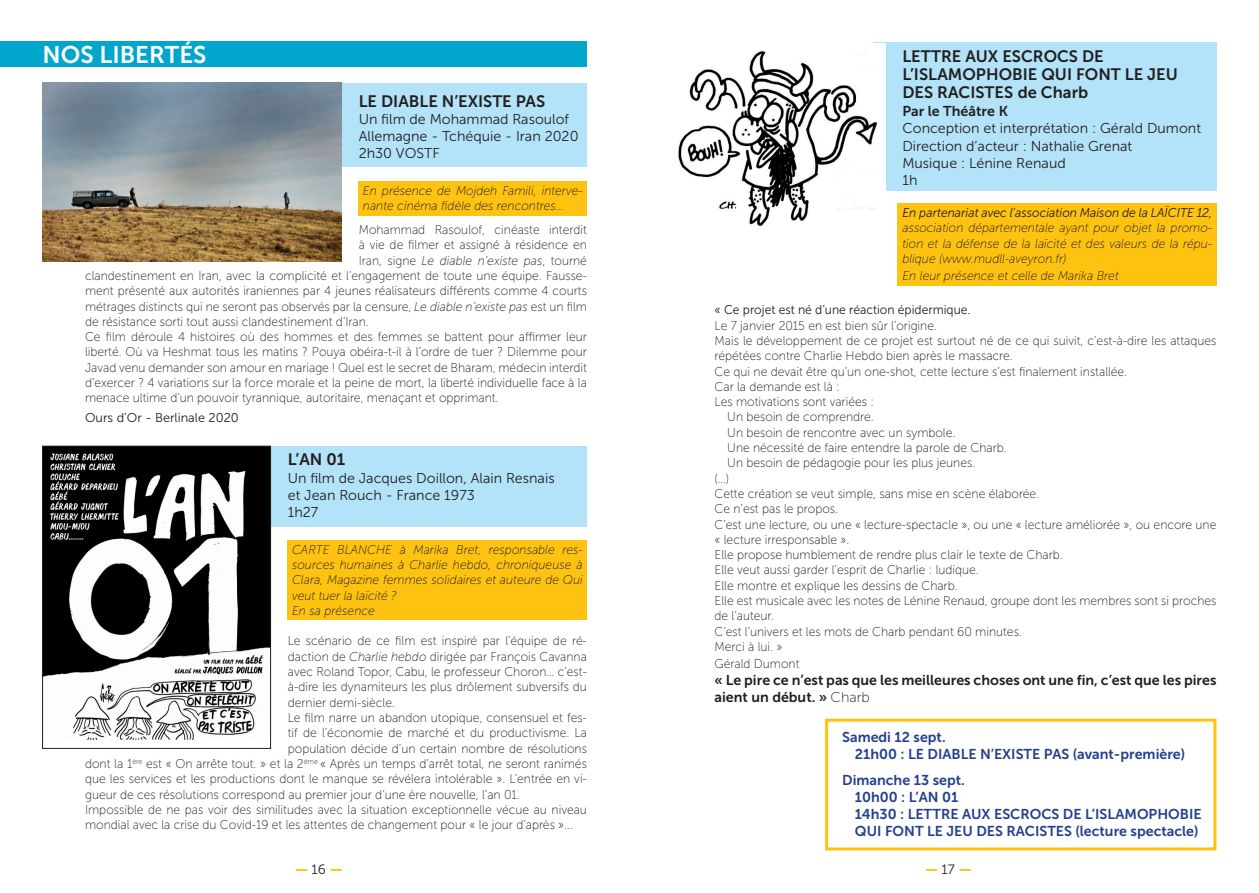
<style>
.page{position:relative;width:1259px;height:893px;background:#fff}
.page>*{position:absolute;margin:0;border:0;box-sizing:border-box;transform-origin:0 0}
.t1{font:24px "Museo Sans 700";color:#fff}
.t2{font:16.5px/18px "Museo Sans 700";color:#231f20}
.t3{font:14.25px/17.1px "Museo Sans 300";color:#231f20}
.t4{font:14.25px/17.1px "Museo Sans 700";color:#253f8e}
.t5{font:14.25px/17.1px "Museo Sans 700";color:#231f20}
.t6{font:14.25px "Museo Sans 900";color:#fec210}
.t7{font:12.75px "Museo Sans 100";color:#231f20;scale:.95 1}
.t8{font:italic 12.75px/15.3px "Museo Sans 100";color:#231f20;scale:.95 1}
.t9{font:italic 12.75px "Museo Sans 300";color:#231f20;scale:.95 1}
.t10{font:12.75px "Museo Sans 300";color:#231f20;scale:.95 1}
.t11{font:12.75px "Museo Sans 300";color:#231f20}
.s1{font-style:normal}
.s2{font-style:italic}
.s3{font-family:"Museo Sans 100"}
.s4{font-family:"Museo Sans 300";font-size:13.5px;color:#231f20}
</style>
<div class="page">
<div style="left:897px;top:203px;width:319px;height:83px;background:#fec210"></div>
<div style="left:288px;top:540px;width:299px;height:80px;background:#fec210"></div>
<div style="left:358px;top:181px;width:229px;height:34px;background:#fec210"></div>
<div style="left:271px;top:83px;width:316px;height:84px;background:#b3e3f9"></div>
<div style="left:873px;top:43px;width:343px;height:148px;background:#b3e3f9"></div>
<div style="left:201px;top:446px;width:386px;height:81px;background:#b3e3f9"></div>
<div style="left:0;top:41px;width:587px;height:26px;background:#00a6cc"></div>
<img style="left:43px;top:83px;width:299px;height:178px">
<img style="left:44px;top:448px;width:225px;height:291px">
<div style="left:42px;top:446px;width:229px;height:303px;border:1px solid #231f20"></div>
<div style="left:670px;top:43px;width:215px;height:238px;background:#fff"></div>
<img style="left:679px;top:51px;width:197px;height:175px">
<div style="left:825px;top:719px;width:391px;height:131px;border:3px solid #fec210"></div>
<h1 class="t1" style="left:43px;top:41px;width:165px">NOS LIBERTÉS</h1>
<p class="t2" style="left:359px;top:92px;width:188px">LE DIABLE N’EXISTE PAS</p>
<p class="t3" style="left:359px;top:110px;width:221px">Un film de Mohammad Rasoulof<br>Allemagne - Tchéquie - Iran 2020<br>2h30 VOSTF</p>
<p class="t8" style="left:363px;top:183px;width:233px">En présence de Mojdeh Famili, interve&shy;nante cinéma fidèle des rencontres…</p>
<p class="t7" style="left:359px;top:223px;width:242px">Mohammad Rasoulof, cinéaste interdit</p>
<p class="t7" style="left:359px;top:238px;width:242px">à vie de filmer et assigné à résidence en</p>
<p class="t8" style="left:359px;top:253px;width:242px"><span class="s1">Iran, signe</span> Le diable n’existe pas<span class="s1">, tourné</span></p>
<p class="t7" style="left:85px;top:269px;width:530px">clandestinement en Iran, avec la complicité et l’engagement de toute une équipe. Fausse-</p>
<p class="t7" style="left:85px;top:284px;width:530px">ment présenté aux autorités iraniennes par 4 jeunes réalisateurs différents comme 4 courts</p>
<p class="t7" style="left:85px;top:299px;width:530px">métrages distincts qui ne seront pas observés par la censure, <span class="s2">Le diable n’existe pas</span> est un film</p>
<p class="t7" style="left:85px;top:315px;width:300px">de résistance sorti tout aussi clandestinement d’Iran.</p>
<p class="t7" style="left:85px;top:330px;width:530px">Ce film déroule 4 histoires où des hommes et des femmes se battent pour affirmer leur</p>
<p class="t7" style="left:85px;top:345px;width:530px">liberté. Où va Heshmat tous les matins ? Pouya obéira-t-il à l’ordre de tuer ? Dilemme pour</p>
<p class="t7" style="left:85px;top:361px;width:530px">Javad venu demander son amour en mariage ! Quel est le secret de Bharam, médecin interdit</p>
<p class="t7" style="left:85px;top:376px;width:530px">d’exercer ? 4 variations sur la force morale et la peine de mort, la liberté individuelle face à la</p>
<p class="t7" style="left:85px;top:391px;width:437px">menace ultime d’un pouvoir tyrannique, autoritaire, menaçant et opprimant.</p>
<p class="t11" style="left:85px;top:411px;width:155px">Ours d’Or - Berlinale 2020</p>
<p class="t2" style="left:288px;top:451px;width:59px">L’AN 01</p>
<p class="t3" style="left:288px;top:469px;width:268px">Un film de Jacques Doillon, Alain Resnais et Jean Rouch - France 1973<br>1h27</p>
<p class="t8" style="left:292px;top:542px;width:307px">CARTE BLANCHE à Marika Bret, responsable res&shy;sources humaines à Charlie hebdo, chroniqueuse à Clara, Magazine femmes solidaires et auteure de Qui veut tuer la laïcité ?<br>En sa présence</p>
<p class="t7" style="left:288px;top:634px;width:316px">Le scénario de ce film est inspiré par l’équipe de ré-</p>
<p class="t7" style="left:288px;top:650px;width:316px">daction de <span class="s2">Charlie hebdo</span> dirigée par François Cavanna</p>
<p class="t7" style="left:288px;top:665px;width:316px">avec Roland Topor, Cabu, le professeur Choron… c’est-</p>
<p class="t7" style="left:288px;top:680px;width:316px">à-dire les dynamiteurs les plus drôlement subversifs du</p>
<p class="t7" style="left:288px;top:695px;width:114px">dernier demi-siècle.</p>
<p class="t7" style="left:288px;top:711px;width:316px">Le film narre un abandon utopique, consensuel et fes-</p>
<p class="t7" style="left:288px;top:726px;width:316px">tif de l’économie de marché et du productivisme. La</p>
<p class="t7" style="left:288px;top:741px;width:316px">population décide d’un certain nombre de résolutions</p>
<p class="t7" style="left:85px;top:757px;width:530px">dont la 1<sup>ère</sup> est « On arrête tout. » et la 2<sup>ème</sup> « Après un temps d’arrêt total, ne seront ranimés</p>
<p class="t7" style="left:85px;top:772px;width:530px">que les services et les productions dont le manque se révélera intolérable ». L’entrée en vi-</p>
<p class="t7" style="left:85px;top:787px;width:459px">gueur de ces résolutions correspond au premier jour d’une ère nouvelle, l’an 01.</p>
<p class="t7" style="left:85px;top:803px;width:530px">Impossible de ne pas voir des similitudes avec la situation exceptionnelle vécue au niveau</p>
<p class="t7" style="left:85px;top:818px;width:515px">mondial avec la crise du Covid-19 et les attentes de changement pour « le jour d’après »...</p>
<p class="t2" style="left:902px;top:48px;width:277px">LETTRE AUX ESCROCS DE<br>L’ISLAMOPHOBIE QUI FONT LE JEU<br>DES RACISTES de Charb</p>
<p class="t5" style="left:902px;top:103px;width:107px">Par le Théâtre K</p>
<p class="t3" style="left:902px;top:120px;width:300px">Conception et interprétation : Gérald Dumont<br>Direction d’acteur : Nathalie Grenat<br>Musique : Lénine Renaud<br>1h</p>
<p class="t9" style="left:902px;top:206px;width:327px">En partenariat avec l’association Maison de la LAÏCITE 12,</p>
<p class="t8" style="left:902px;top:221px;width:327px;text-align:justify">association départementale ayant pour objet la promo&shy;tion et la défense de la laïcité et des valeurs de la répu&shy;blique (www.mudll-aveyron.fr)</p>
<p class="t8" style="left:902px;top:268px;width:229px">En leur présence et celle de Marika Bret</p>
<p class="t10" style="left:714px;top:303px;width:271px">« Ce projet est né d’une réaction épidermique.</p>
<p class="t7" style="left:714px;top:318px;width:236px">Le 7 janvier 2015 en est bien sûr l’origine.</p>
<p class="t7" style="left:714px;top:334px;width:530px">Mais le développement de ce projet est surtout né de ce qui suivit, c’est-à-dire les attaques</p>
<p class="t7" style="left:714px;top:349px;width:315px">répétées contre Charlie Hebdo bien après le massacre.</p>
<p class="t7" style="left:714px;top:364px;width:436px">Ce qui ne devait être qu’un one-shot, cette lecture s’est finalement installée.</p>
<p class="t7" style="left:714px;top:380px;width:133px">Car la demande est là :</p>
<p class="t7" style="left:714px;top:395px;width:169px">Les motivations sont variées :</p>
<p class="t7" style="left:727px;top:410px;width:156px">Un besoin de comprendre.</p>
<p class="t7" style="left:727px;top:426px;width:241px">Un besoin de rencontre avec un symbole.</p>
<p class="t7" style="left:727px;top:441px;width:295px">Une nécessité de faire entendre la parole de Charb.</p>
<p class="t7" style="left:727px;top:456px;width:262px">Un besoin de pédagogie pour les plus jeunes.</p>
<p class="t7" style="left:714px;top:471px;width:17px">(…)</p>
<p class="t7" style="left:714px;top:487px;width:343px">Cette création se veut simple, sans mise en scène élaborée.</p>
<p class="t7" style="left:714px;top:502px;width:131px">Ce n’est pas le propos.</p>
<p class="t7" style="left:714px;top:517px;width:530px">C’est une lecture, ou une « lecture-spectacle », ou une « lecture améliorée », ou encore une</p>
<p class="t7" style="left:714px;top:533px;width:143px">« lecture irresponsable ».</p>
<p class="t7" style="left:714px;top:548px;width:368px">Elle propose humblement de rendre plus clair le texte de Charb.</p>
<p class="t7" style="left:714px;top:563px;width:280px">Elle veut aussi garder l’esprit de Charlie : ludique.</p>
<p class="t7" style="left:714px;top:579px;width:257px">Elle montre et explique les dessins de Charb.</p>
<p class="t7" style="left:714px;top:594px;width:530px">Elle est musicale avec les notes de Lénine Renaud, groupe dont les membres sont si proches</p>
<p class="t7" style="left:714px;top:609px;width:64px">de l’auteur.</p>
<p class="t7" style="left:714px;top:624px;width:325px">C’est l’univers et les mots de Charb pendant 60 minutes.</p>
<p class="t7" style="left:714px;top:640px;width:73px">Merci à lui. »</p>
<p class="t7" style="left:714px;top:657px;width:91px">Gérald Dumont</p>
<p class="t5" style="left:714px;top:672px;width:503px">« Le pire ce n’est pas que les meilleures choses ont une fin, c’est que les pires aient un début. » <span class="s3">Charb</span></p>
<p class="t4" style="left:855px;top:729px;width:332px;text-indent:-13px">Samedi 12 sept.<br>21h00 : LE DIABLE N’EXISTE PAS (avant-première)</p>
<p class="t4" style="left:855px;top:771px;width:348px;text-indent:-13px">Dimanche 13 sept.<br>10h00 : L’AN 01<br>14h30 : LETTRE AUX ESCROCS DE L’ISLAMOPHOBIE<br>QUI FONT LE JEU DES RACISTES (lecture spectacle)</p>
<p class="t6" style="left:295px;top:861px;width:49px">— <span class="s4">16</span> —</p>
<p class="t6" style="left:925px;top:861px;width:48px">— <span class="s4">17</span> —</p>
</div>
